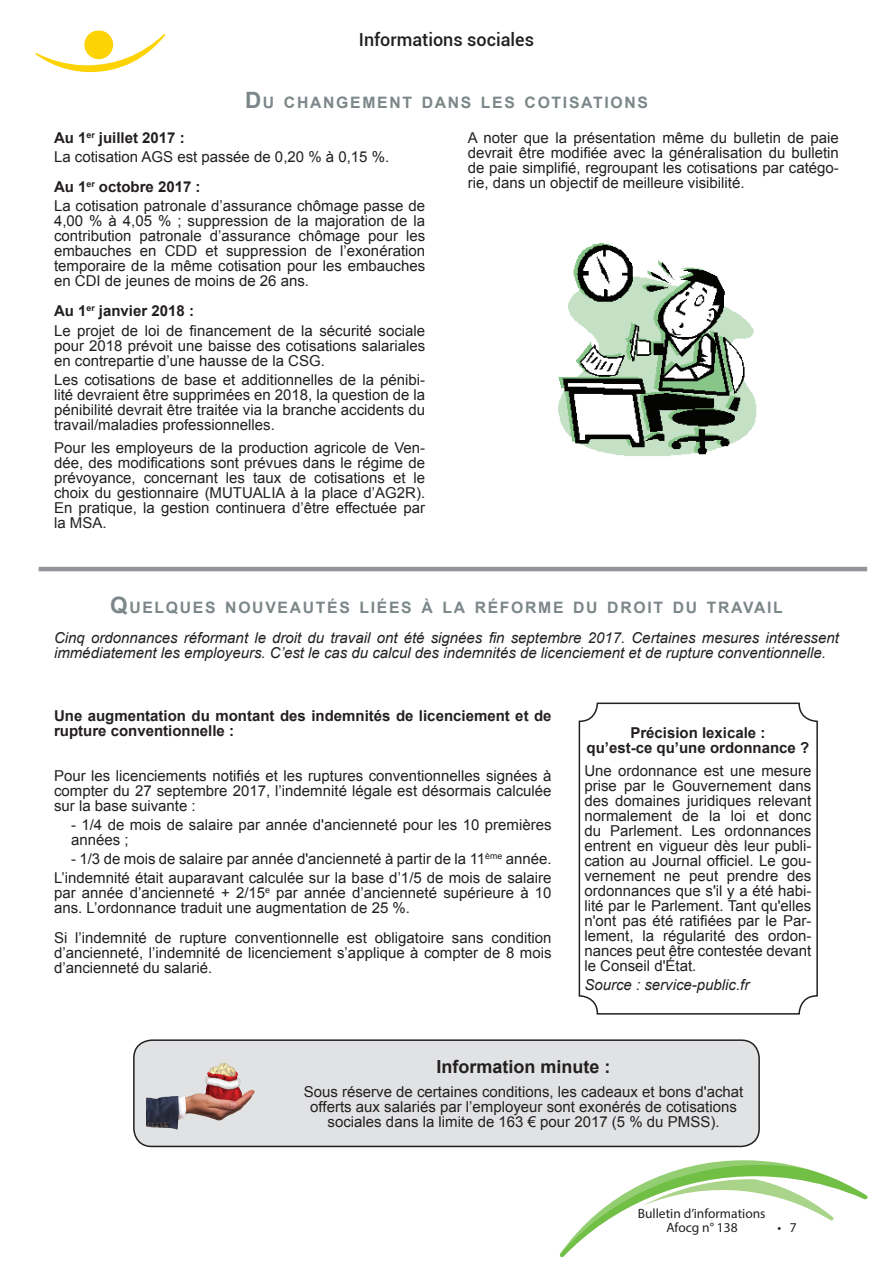
<style>
.page{position:relative;width:893px;height:1263px;background:#fff}
.page>*{position:absolute;margin:0;border:0;box-sizing:border-box;transform-origin:0 0}
.t1{font:500 18px "Roboto";color:#231f20}
.t2{font:700 18px "Arial";color:#231f20}
.t3{font:700 15.75px "Arial";letter-spacing:.105em;color:#7c8789}
.t4{font:15px/15px "Arial";color:#231f20;text-align:justify}
.t5{font:italic 15px/15px "Arial";color:#231f20}
.t6{font:700 15px/15px "Arial";color:#231f20;text-align:center}
.t7{font:13.5px/13.5px "Myriad Pro";color:#231f20;text-align:center}
.s1{font-size:22.5px}
.s2{font-weight:700}
</style>
<div class="page">
<svg style="left:559px;top:1160px;width:309px;height:97px"></svg>
<svg style="left:35px;top:34px;width:130px;height:39px"></svg>
<div style="left:84px;top:30px;width:29px;height:29px;background:#fed304;border-radius:50%"></div>
<div style="left:134px;top:1040px;width:625px;height:106px;background:#e1e2e4;border-radius:18px"></div>
<div style="left:133px;top:1039px;width:627px;height:108px;border:2px solid #231f20;border-radius:18px"></div>
<div style="left:579px;top:702px;width:239px;height:312px;border:2px solid #231f20;border-radius:18px"></div>
<img style="left:146px;top:1063px;width:109px;height:67px">
<img style="left:558px;top:243px;width:199px;height:213px">
<hr style="left:39px;top:567px;width:828px;height:4px;background:#939598">
<p class="t1" style="left:359px;top:27px;width:177px">Informations sociales</p>
<p class="t3" style="left:245px;top:92px;width:404px"><span class="s1">D</span> U CHANGEMENT DANS LES COTISATIONS</p>
<p class="t4" style="left:54px;top:128px;width:337px;line-height:19.2px"><span class="s2">Au 1</span><sup>er</sup> <span class="s2">juillet 2017 :<br></span>La cotisation AGS est passée de 0,20 % à 0,15 %.</p>
<p class="t4" style="left:54px;top:177px;width:373px;line-height:19.2px"><span class="s2">Au 1</span><sup>er</sup> <span class="s2">octobre 2017 :<br></span>La cotisation patronale d’assurance chômage passe de</p>
<p class="t4" style="left:54px;top:214px;width:373px">4,00 % à 4,05 % ; suppression de la majoration de la contribution patronale d’assurance chômage pour les embauches en CDD et suppression de l’exonération temporaire de la même cotisation pour les embauches en CDI de jeunes de moins de 26 ans.</p>
<p class="t4" style="left:54px;top:302px;width:373px;line-height:19.2px"><span class="s2">Au 1</span><sup>er</sup> <span class="s2">janvier 2018 :<br></span>Le projet de loi de financement de la sécurité sociale</p>
<p class="t4" style="left:54px;top:338px;width:373px">pour 2018 prévoit une baisse des cotisations salariales en contrepartie d’une hausse de la CSG.</p>
<p class="t4" style="left:54px;top:372px;width:373px">Les cotisations de base et additionnelles de la pénibi&shy;lité devraient être supprimées en 2018, la question de la pénibilité devrait être traitée via la branche accidents du travail/maladies professionnelles.</p>
<p class="t4" style="left:54px;top:441px;width:373px">Pour les employeurs de la production agricole de Ven&shy;dée, des modifications sont prévues dans le régime de prévoyance, concernant les taux de cotisations et le choix du gestionnaire (MUTUALIA à la place d’AG2R).<br>En pratique, la gestion continuera d’être effectuée par la MSA.</p>
<p class="t4" style="left:468px;top:130px;width:373px">A noter que la présentation même du bulletin de paie devrait être modifiée avec la généralisation du bulletin de paie simplifié, regroupant les cotisations par catégo&shy;rie, dans un objectif de meilleure visibilité.</p>
<p class="t3" style="left:110px;top:596px;width:674px"><span class="s1">Q</span>UELQUES NOUVEAUTÉS LIÉES À LA RÉFORME DU DROIT DU TRAVAIL</p>
<p class="t5" style="left:54px;top:630px;width:786px">Cinq ordonnances réformant le droit du travail ont été signées fin septembre 2017. Certaines mesures intéressent immédiatement les employeurs. C’est le cas du calcul des indemnités de licenciement et de rupture conventionnelle.</p>
<p class="t6" style="left:54px;top:708px;width:499px;text-align:left">Une augmentation du montant des indemnités de licenciement et de rupture conventionnelle :</p>
<p class="t4" style="left:54px;top:768px;width:499px">Pour les licenciements notifiés et les ruptures conventionnelles signées à compter du 27 septembre 2017, l’indemnité légale est désormais calculée sur la base suivante :</p>
<p class="t4" style="left:71px;top:817px;width:482px">- 1/4 de mois de salaire par année d'ancienneté pour les 10 premières années ;</p>
<p class="t4" style="left:54px;top:849px;width:499px;line-height:19.2px;text-align:right">- 1/3 de mois de salaire par année d'ancienneté à partir de la 11<sup>ème</sup> année.<br>L’indemnité était auparavant calculée sur la base d’1/5 de mois de salaire</p>
<p class="t4" style="left:54px;top:886px;width:499px">par année d’ancienneté + 2/15<sup>e</sup> par année d’ancienneté supérieure à 10 ans. L’ordonnance traduit une augmentation de 25 %.</p>
<p class="t4" style="left:54px;top:931px;width:499px">Si l’indemnité de rupture conventionnelle est obligatoire sans condition d’ancienneté, l’indemnité de licenciement s’applique à compter de 8 mois d’ancienneté du salarié.</p>
<p class="t6" style="left:587px;top:725px;width:224px">Précision lexicale :<br>qu’est-ce qu’une ordonnance ?</p>
<p class="t4" style="left:584px;top:763px;width:228px">Une ordonnance est une mesure prise par le Gouvernement dans des domaines juridiques relevant normalement de la loi et donc du Parlement. Les ordonnances entrent en vigueur dès leur publi&shy;cation au Journal officiel. Le gou&shy;vernement ne peut prendre des ordonnances que s'il y a été habi&shy;lité par le Parlement. Tant qu'elles n'ont pas été ratifiées par le Par&shy;lement, la régularité des ordon&shy;nances peut être contestée devant le Conseil d'État.</p>
<p class="t5" style="left:584px;top:978px;width:167px">Source : service-public.fr</p>
<p class="t2" style="left:437px;top:1055px;width:176px">Information minute :</p>
<p class="t4" style="left:304px;top:1084px;width:441px;text-align:center">Sous réserve de certaines conditions, les cadeaux et bons d'achat offerts aux salariés par l’employeur sont exonérés de cotisations sociales dans la limite de 163 € pour 2017 (5 % du PMSS).</p>
<p class="t7" style="left:638px;top:1207px;width:129px">Bulletin d’informations<br>Afocg n° 138</p>
<p class="t7" style="left:777px;top:1220px;width:21px">• 7</p>
</div>
